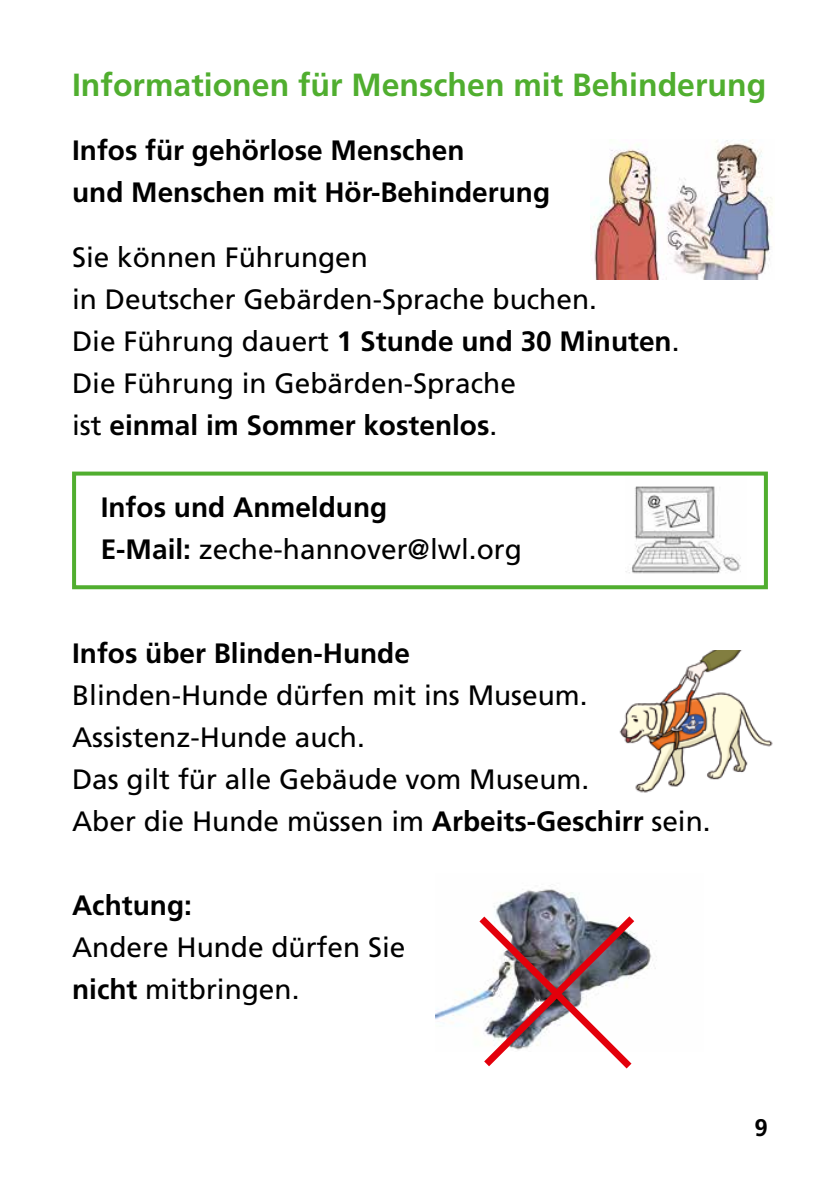
<style>
.page{position:relative;width:840px;height:1191px;background:#fff}
.page>*{position:absolute;margin:0;border:0;box-sizing:border-box;transform-origin:0 0}
.t1{font:700 32px "Frutiger LT";color:#50ae2f}
.t2{font:28px/42px "Frutiger LT";color:#000}
.t3{font:700 28px/42px "Frutiger LT";color:#000}
.t4{font:700 24px "Frutiger LT";color:#000}
.s1{font-weight:700}
.s2{font-weight:400}
</style>
<div class="page">
<img style="left:590px;top:139px;width:183px;height:140px">
<div style="left:72px;top:471px;width:695px;height:118px;border:4px solid #50ae2f"></div>
<img style="left:619px;top:650px;width:154px;height:143px">
<img style="left:625px;top:486px;width:116px;height:88px">
<img style="left:435px;top:889px;width:222px;height:135px">
<svg style="left:472px;top:909px;width:169px;height:160px"></svg>
<p class="t1" style="left:72px;top:66px;width:695px">Informationen für Menschen mit Behinderung</p>
<p class="t3" style="left:72px;top:130px;width:479px">Infos für gehörlose Menschen<br>und Menschen mit Hör-Behinderung</p>
<p class="t2" style="left:72px;top:236px;width:608px">Sie können Führungen<br>in Deutscher Gebärden-Sprache buchen.<br>Die Führung dauert <span class="s1">1 Stunde und 30 Minuten</span>.<br>Die Führung in Gebärden-Sprache<br>ist <span class="s1">einmal im Sommer kostenlos</span>.</p>
<p class="t3" style="left:101px;top:486px;width:422px">Infos und Anmeldung<br>E-Mail: <span class="s2">zeche-hannover@lwl.org</span></p>
<p class="t3" style="left:72px;top:632px;width:339px">Infos über Blinden-Hunde</p>
<p class="t2" style="left:72px;top:674px;width:639px">Blinden-Hunde dürfen mit ins Museum.<br>Assistenz-Hunde auch.<br>Das gilt für alle Gebäude vom Museum.<br>Aber die Hunde müssen im <span class="s1">Arbeits-Geschirr</span> sein.</p>
<p class="t3" style="left:72px;top:884px;width:121px">Achtung:</p>
<p class="t2" style="left:72px;top:926px;width:334px">Andere Hunde dürfen Sie <span class="s1">nicht</span> mitbringen.</p>
<p class="t4" style="left:754px;top:1113px;width:15px">9</p>
</div>
